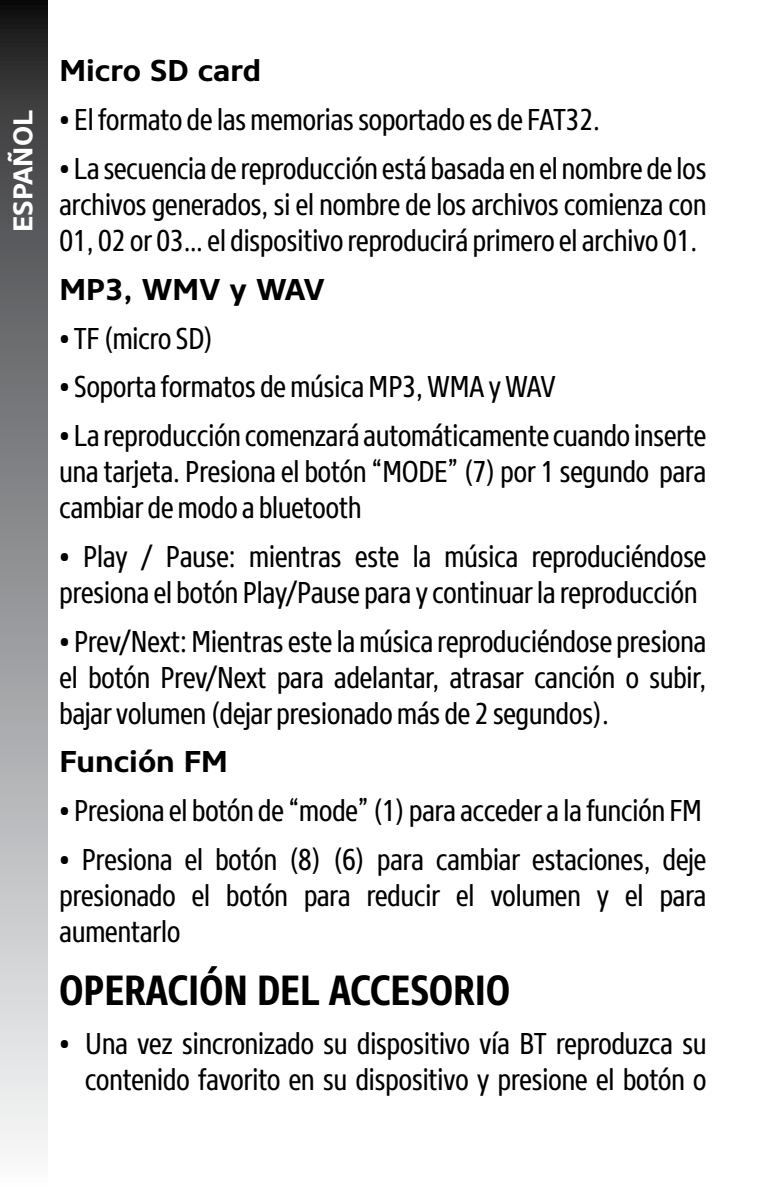
<style>
.page{position:relative;width:766px;height:1191px;background:#fff}
.page>*{position:absolute;margin:0;border:0;box-sizing:border-box;transform-origin:0 0}
.t1{font:700 42px "Core Sans N67 Cn";color:#000}
.t2{font:30px/36px "Core Sans N47 Cn";color:#000;text-align:justify}
.t3{font:700 30px "Core Sans N65";color:#000}
.t4{font:700 27px "Core Sans N65";color:#fff}
</style>
<div class="page">
<svg style="left:0;top:0;width:48px;height:1149px;background:#8f9092"></svg>
<p class="t4" style="left:5px;top:232px;width:123px;rotate:-90deg">ESPAÑOL</p>
<p class="t3" style="left:60px;top:51px;width:203px">Micro SD card</p>
<p class="t2" style="left:60px;top:102px;width:541px">• El formato de lasmemoriassoportado es de FAT32.</p>
<p class="t2" style="left:59px;top:150px;width:648px">• La secuencia de reproducción está basada en el nombre de los archivos generados, si el nombre de los archivos comienza con 01, 02 or 03…el dispositivo reproducirá primero el archivo 01.</p>
<p class="t3" style="left:59px;top:270px;width:267px">MP3, WMV y WAV</p>
<p class="t2" style="left:59px;top:320px;width:155px">• TF (micro SD)</p>
<p class="t2" style="left:59px;top:369px;width:497px">• Soporta formatos demúsicaMP3, WMA y WAV</p>
<p class="t2" style="left:59px;top:417px;width:648px">• La reproducción comenzará automáticamente cuando inserte una tarjeta. Presiona el botón “MODE” (7) por 1 segundo para cambiar demodo a bluetooth</p>
<p class="t2" style="left:59px;top:538px;width:648px">• Play / Pause: mientras este la música reproduciéndose presiona el botón Play/Pause para y continuar la reproducción</p>
<p class="t2" style="left:59px;top:623px;width:648px">• Prev/Next:Mientras este lamúsica reproduciéndose presiona el botón Prev/Next para adelantar, atrasar canción o subir, bajarvolumen (dejar presionadomás de 2 segundos).</p>
<p class="t3" style="left:59px;top:742px;width:170px">Función FM</p>
<p class="t2" style="left:59px;top:792px;width:643px">• Presiona el botón de “mode”(1) para acceder a la función FM</p>
<p class="t2" style="left:59px;top:841px;width:648px">• Presiona el botón (8) (6) para cambiar estaciones, deje presionado el botón para reducir el volumen y el para aumentarlo</p>
<h1 class="t1" style="left:60px;top:963px;width:452px">OPERACIÓN DEL ACCESORIO</h1>
<p class="t2" style="left:60px;top:1025px;width:648px;text-align:right">• Una vez sincronizado su dispositivo vía BT reproduzca su contenido favorito en su dispositivo y presione el botón o</p>
</div>
